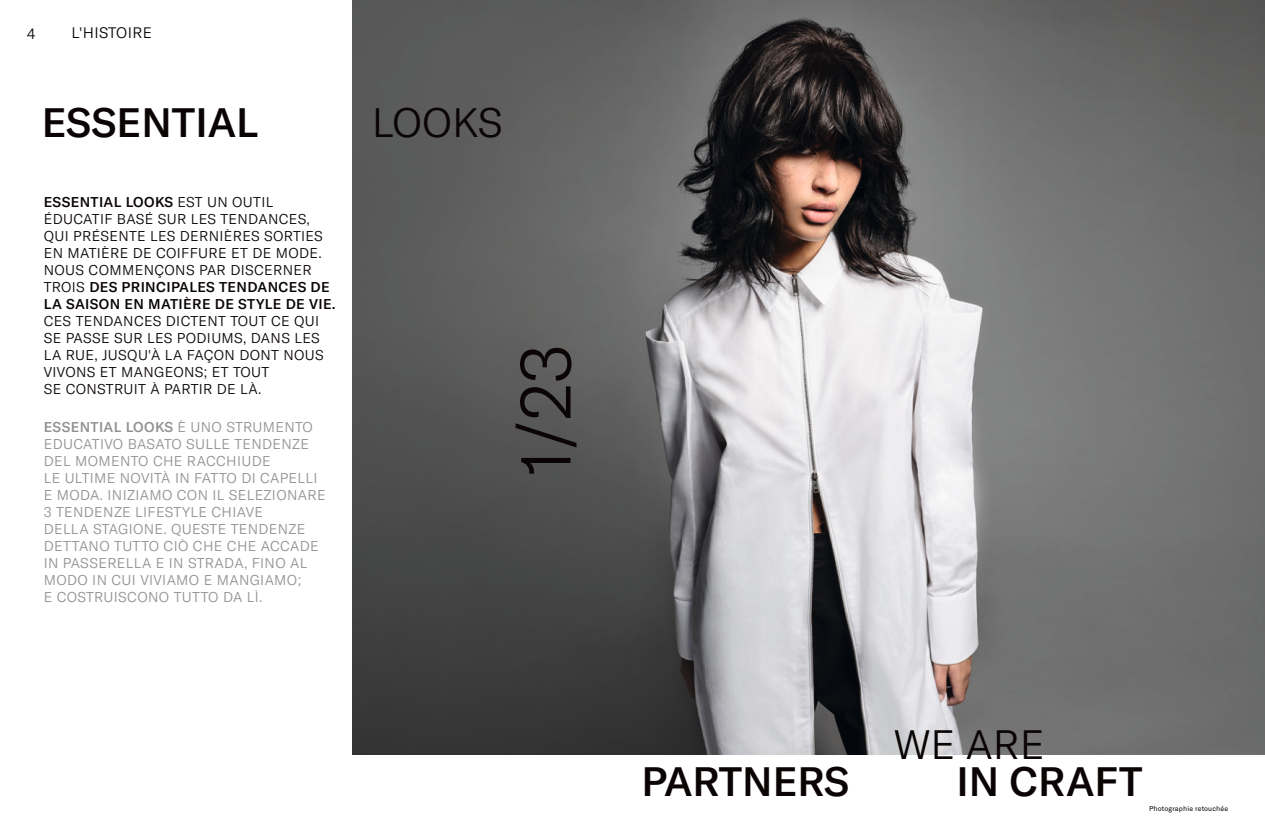
<style>
.page{position:relative;width:1265px;height:840px;background:#fff}
.page>*{position:absolute;margin:0;border:0;box-sizing:border-box;transform-origin:0 0}
.t1{font:300 69.4px "GT America";color:#0a0504}
.t2{font:500 40.5px "GT America";color:#0a0504}
.t3{font:300 40.5px "GT America";color:#0a0504}
.t4{font:300 15px "GT America";letter-spacing:.025em;color:#0a0504}
.t5{font:300 14px/17px "GT America";letter-spacing:.025em;color:#0a0504}
.t6{font:300 14px/17px "GT America";letter-spacing:.025em;color:#929292}
.t7{font:7px "GT America";letter-spacing:.02em;color:#0a0504}
.s1{font-weight:500}
</style>
<div class="page">
<img style="left:352px;top:0;width:912px;height:754px">
<p class="t4" style="left:27px;top:25px;width:10px">4</p>
<p class="t4" style="left:71px;top:24px;width:82px">L'HISTOIRE</p>
<h2 class="t2" style="left:42px;top:98px;width:218px">ESSENTIAL</h2>
<h2 class="t3" style="left:371px;top:99px;width:133px">LOOKS</h2>
<p class="t5" style="left:44px;top:193px;width:293px"><span class="s1">ESSENTIAL LOOKS</span> EST UN OUTIL ÉDUCATIF BASÉ SUR LES TENDANCES, QUI PRÉSENTE LES DERNIÈRES SORTIES EN MATIÈRE DE COIFFURE ET DE MODE.<br>NOUS COMMENÇONS PAR DISCERNER TROIS <span class="s1">DES PRINCIPALES TENDANCES DE LA SAISON EN MATIÈRE DE STYLE DE VIE.</span></p>
<p class="t5" style="left:44px;top:312px;width:282px">CES TENDANCES DICTENT TOUT CE QUI<br>SE PASSE SUR LES PODIUMS, DANS LES<br>LA RUE, JUSQU'À LA FAÇON DONT NOUS<br>VIVONS ET MANGEONS; ET TOUT<br>SE CONSTRUIT À PARTIR DE LÀ.</p>
<p class="t6" style="left:44px;top:418px;width:283px"><span class="s1">ESSENTIAL LOOKS</span> È UNO STRUMENTO<br>EDUCATIVO BASATO SULLE TENDENZE<br>DEL MOMENTO CHE RACCHIUDE<br>LE ULTIME NOVITÀ IN FATTO DI CAPELLI<br>E MODA. INIZIAMO CON IL SELEZIONARE<br>3 TENDENZE LIFESTYLE CHIAVE<br>DELLA STAGIONE. QUESTE TENDENZE<br>DETTANO TUTTO CIÒ CHE CHE ACCADE<br>IN PASSERELLA E IN STRADA, FINO AL<br>MODO IN CUI VIVIAMO E MANGIAMO;<br>E COSTRUISCONO TUTTO DA LÌ.</p>
<h1 class="t1" style="left:505px;top:476px;width:133px;rotate:-90deg">1/23</h1>
<h2 class="t3" style="left:893px;top:720px;width:152px">WE ARE</h2>
<h2 class="t2" style="left:641px;top:756px;width:209px">PARTNERS</h2>
<h2 class="t2" style="left:956px;top:756px;width:187px">IN CRAFT</h2>
<p class="t7" style="left:1148px;top:803px;width:80px">Photographie retouchée</p>
</div>
